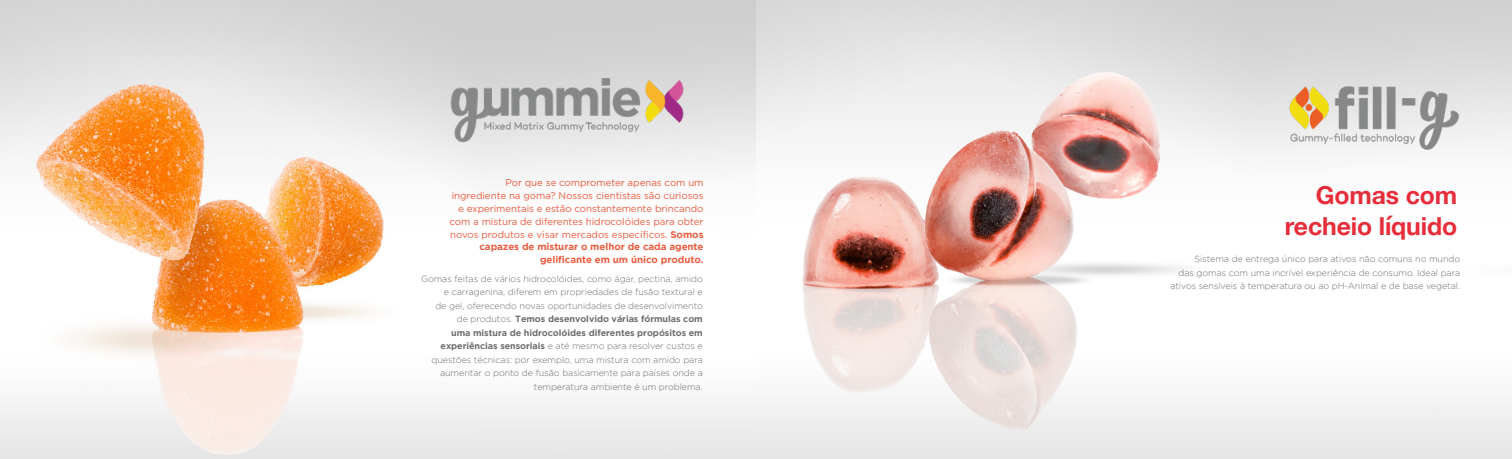
<style>
.page{position:relative;width:1512px;height:459px;background:#fff}
.page>*{position:absolute;margin:0;border:0;box-sizing:border-box;transform-origin:0 0}
.t1{font:700 24.75px/30.8px "Helvetica Neue";letter-spacing:-.005em;color:#e72d39;text-align:right}
.t2{font:9.75px/12.8px "Gotham";letter-spacing:-.005em;color:#eb5d40;text-align:right}
.t3{font:300 9px/13.5px "Gotham";letter-spacing:-.005em;color:#706f6f;text-align:right}
.s1{font-weight:700}
</style>
<div class="page">
<img style="left:0;top:0;width:1512px;height:459px">
<img style="left:431px;top:40px;width:272px;height:140px">
<img style="left:1283px;top:62px;width:191px;height:100px">
<p class="t2" style="left:450px;top:176px;width:256px">Por que se comprometer apenas com um ingrediente na goma? Nossos cientistas são curiosos e experimentais e estão constantemente brincando com a mistura de diferentes hidrocolóides para obter novos produtos e visar mercados específicos. <span class="s1">Somos capazes de misturar o melhor de cada agente gelificante em um único produto.</span></p>
<p class="t3" style="left:421px;top:271px;width:283px">Gomas feitas de vários hidrocolóides, como ágar, pectina, amido e carragenina, diferem em propriedades de fusão textural e<br>de gel, oferecendo novas oportunidades de desenvolvimento<br>de produtos. <span class="s1">Temos desenvolvido várias fórmulas com<br>uma mistura de hidrocolóides diferentes propósitos em experiências sensoriais</span> e até mesmo para resolver custos e questões técnicas: por exemplo, uma mistura com amido para aumentar o ponto de fusão basicamente para países onde a temperatura ambiente é um problema.</p>
<h1 class="t1" style="left:1285px;top:181px;width:174px">Gomas com recheio líquido</h1>
<p class="t3" style="left:1170px;top:252px;width:291px">Sistema de entrega único para ativos não comuns no mundo<br>das gomas com uma incrível experiência de consumo. Ideal para ativos sensíveis à temperatura ou ao pH-Animal e de base vegetal.</p>
</div>
